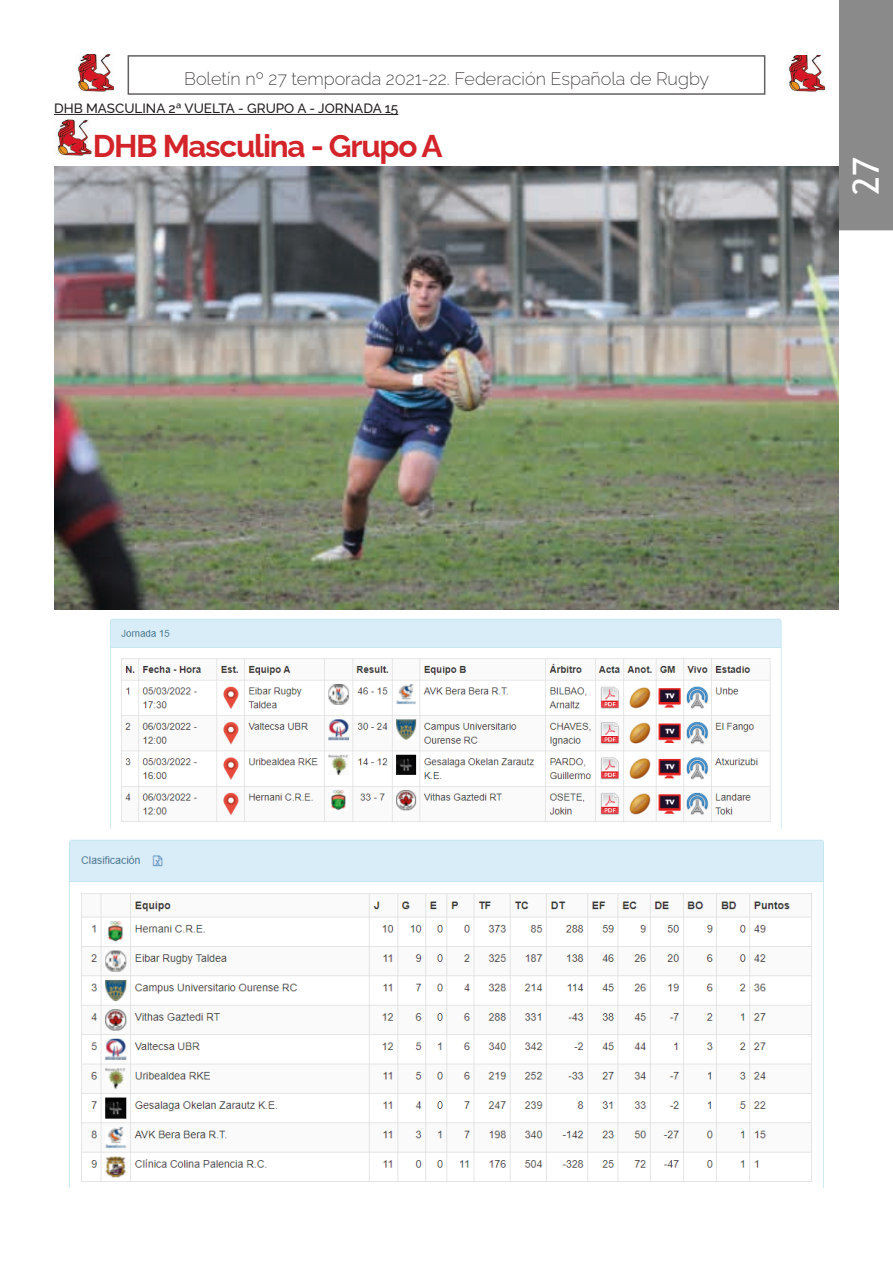
<style>
.page{position:relative;width:893px;height:1263px;background:#fff}
.page>*{position:absolute;margin:0;border:0;box-sizing:border-box;transform-origin:0 0}
.t1{font:36px "Trebuchet MS";color:#fff}
.t2{font:700 31.5px "Raleway";letter-spacing:-.04em;color:#d3242a}
.t3{font:200 18px "Raleway";color:#231f20}
.t4{font:500 13.5px "Raleway";color:#231f20}
</style>
<div class="page">
<img style="left:788px;top:55px;width:36px;height:37px">
<img style="left:77px;top:55px;width:36px;height:36px">
<div style="left:839px;top:0;width:54px;height:230px;background:#8a8a8b"></div>
<img style="left:54px;top:167px;width:785px;height:442px">
<img style="left:57px;top:119px;width:34px;height:37px">
<hr style="left:54px;top:114px;width:344px;height:1px;background:#231f20">
<img style="left:110px;top:618px;width:672px;height:210px">
<img style="left:69px;top:839px;width:755px;height:349px">
<p class="t3" style="left:184px;top:64px;width:527px">Boletín nº 27 temporada 2021-22. Federación Española de Rugby</p>
<p class="t4" style="left:54px;top:98px;width:346px">DHB MASCULINA 2ª VUELTA - GRUPO A - JORNADA 15</p>
<p class="t2" style="left:93px;top:120px;width:351px">DHB Masculina - Grupo A</p>
<h1 class="t1" style="left:843px;top:195px;width:39px;rotate:-90deg">27</h1>
</div>
